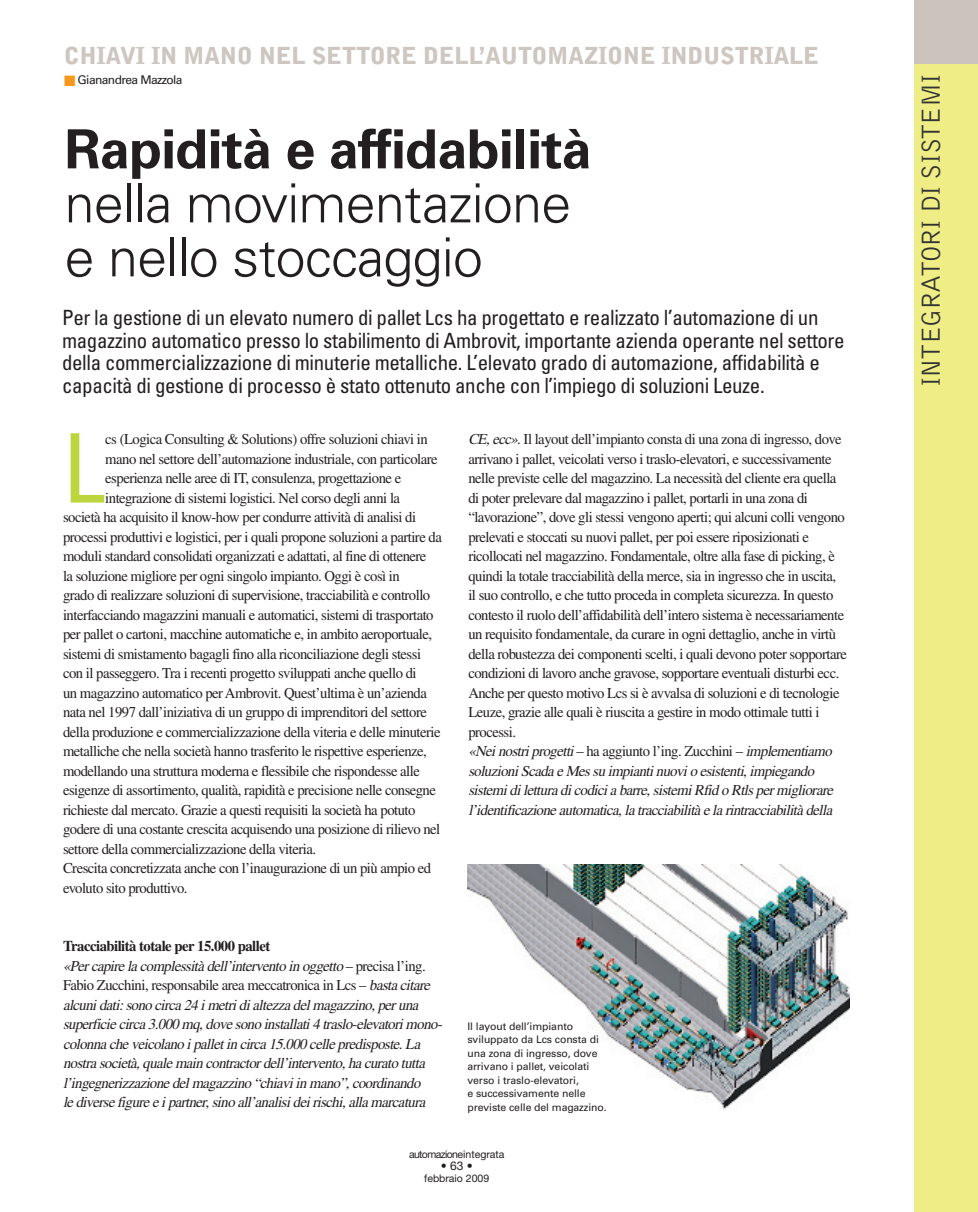
<style>
.page{position:relative;width:978px;height:1212px;background:#fff}
.page>*{position:absolute;margin:0;border:0;box-sizing:border-box;transform-origin:0 0}
.t1{font:condensed 96px "Univers LT Std";color:#bed63e}
.t2{font:300 54px/54px "Univers LT Std";letter-spacing:-.015em;color:#231f20}
.t3{font:700 54px "Univers LT Std";letter-spacing:-.015em;color:#231f20}
.t4{font:300 27px "Bell Gothic Std";letter-spacing:-.03em;color:#333}
.t5{font:900 23.25px "Bell Gothic Std";letter-spacing:-.015em;color:#cec6c0}
.t6{font:condensed 21px/22.5px "Univers LT Std";letter-spacing:-.02em;color:#231f20}
.t7{font:15px/19.5px "Times LT Std";letter-spacing:-.035em;color:#231f20}
.t8{font:italic 15px/19.5px "Times LT Std";letter-spacing:-.035em;color:#231f20}
.t9{font:12px "Univers LT Std";letter-spacing:-.05em;color:#231f20}
.t10{font:12px "Helvetica Neue LT Std";color:#231f20}
.t11{font:10.5px/13.5px "Univers LT Std";letter-spacing:-.01em;color:#231f20}
.t12{font:10.5px "Helvetica Neue LT Std";letter-spacing:-.06em;color:#231f20}
.t13{font:10.5px "Helvetica Neue LT Std";color:#231f20}
.s1{color:#f7981d}
.s2{font-weight:700;font-style:normal}
.s3{font-style:normal}
.s4{font-style:italic}
</style>
<div class="page">
<div style="left:914px;top:61px;width:64px;height:1151px;background:#efee86"></div>
<div style="left:914px;top:0;width:64px;height:64px;background:#cbc3bc"></div>
<img style="left:467px;top:865px;width:382px;height:245px">
<h3 class="t5" style="left:64px;top:47px;width:757px">CHIAVI IN MANO NEL SETTORE DELL’AUTOMAZIONE INDUSTRIALE</h3>
<p class="t9" style="left:64px;top:76px;width:120px"><span class="s1">■</span> Gianandrea Mazzola</p>
<h2 class="t3" style="left:65px;top:129px;width:529px">Rapidità e affidabilità</h2>
<h2 class="t2" style="left:65px;top:181px;width:508px">nella movimentazione e nello stoccaggio</h2>
<p class="t6" style="left:62px;top:308px;width:784px">Per la gestione di un elevato numero di pallet Lcs ha progettato e realizzato l’automazione di un magazzino automatico presso lo stabilimento di Ambrovit, importante azienda operante nel settore della commercializzazione di minuterie metalliche. L’elevato grado di automazione, affidabilità e capacità di gestione di processo è stato ottenuto anche con l’impiego di soluzioni Leuze.</p>
<h1 class="t1" style="left:63px;top:433px;width:43px">L</h1>
<p class="t7" style="left:105px;top:431px;width:324px">cs (Logica Consulting &amp; Solutions) offre soluzioni chiavi in</p>
<p class="t7" style="left:105px;top:450px;width:334px">mano nel settore dell’automazione industriale, con particolare</p>
<p class="t7" style="left:105px;top:470px;width:297px">esperienza nelle aree di IT, consulenza, progettazione e</p>
<p class="t7" style="left:105px;top:489px;width:296px">integrazione di sistemi logistici. Nel corso degli anni la</p>
<p class="t7" style="left:63px;top:509px;width:355px">società ha acquisito il know-how per condurre attività di analisi di</p>
<p class="t7" style="left:63px;top:528px;width:380px">processi produttivi e logistici, per i quali propone soluzioni a partire da</p>
<p class="t7" style="left:63px;top:548px;width:365px">moduli standard consolidati organizzati e adattati, al fine di ottenere</p>
<p class="t7" style="left:63px;top:567px;width:338px">la soluzione migliore per ogni singolo impianto. Oggi è così in</p>
<p class="t7" style="left:63px;top:587px;width:369px">grado di realizzare soluzioni di supervisione, tracciabilità e controllo</p>
<p class="t7" style="left:63px;top:606px;width:372px">interfacciando magazzini manuali e automatici, sistemi di trasportato</p>
<p class="t7" style="left:63px;top:626px;width:371px">per pallet o cartoni, macchine automatiche e, in ambito aeroportuale,</p>
<p class="t7" style="left:63px;top:645px;width:360px">sistemi di smistamento bagagli fino alla riconciliazione degli stessi</p>
<p class="t7" style="left:63px;top:665px;width:355px">con il passeggero. Tra i recenti progetto sviluppati anche quello di</p>
<p class="t7" style="left:63px;top:684px;width:365px">un magazzino automatico per Ambrovit. Quest’ultima è un’azienda</p>
<p class="t7" style="left:63px;top:704px;width:365px">nata nel 1997 dall’iniziativa di un gruppo di imprenditori del settore</p>
<p class="t7" style="left:63px;top:723px;width:379px">della produzione e commercializzazione della viteria e delle minuterie</p>
<p class="t7" style="left:63px;top:743px;width:365px">metalliche che nella società hanno trasferito le rispettive esperienze,</p>
<p class="t7" style="left:63px;top:762px;width:358px">modellando una struttura moderna e flessibile che rispondesse alle</p>
<p class="t7" style="left:63px;top:782px;width:374px">esigenze di assortimento, qualità, rapidità e precisione nelle consegne</p>
<p class="t7" style="left:63px;top:801px;width:354px">richieste dal mercato. Grazie a questi requisiti la società ha potuto</p>
<p class="t7" style="left:63px;top:821px;width:379px">godere di una costante crescita acquisendo una posizione di rilievo nel</p>
<p class="t7" style="left:63px;top:840px;width:255px">settore della commercializzazione della viteria.</p>
<p class="t7" style="left:63px;top:860px;width:370px">Crescita concretizzata anche con l’inaugurazione di un più ampio ed</p>
<p class="t7" style="left:63px;top:879px;width:126px">evoluto sito produttivo.</p>
<p class="t8" style="left:63px;top:938px;width:383px"><span class="s2">Tracciabilità totale per 15.000 pallet<br></span>«Percapirelacomplessità dell’intervento in oggetto <span class="s3">– p r e c i s a l ’ i n g .<br>Fabio Zucchini, responsabile area meccatronica in Lcs –</span> bastacitare alcunidati:sono circa24 imetridialtezzadelmagazzino,peruna superficiecirca3.000 mq,dovesono installati4 traslo-elevatorimono&shy;colonnacheveicolano ip alletin circa15.000 cellepredisposte.La nostrasocietà,qualemain contractordell’intervento,hacurato tutta l’ingegnerizzazionedelmagazzino “chiaviin mano”,coordinando lediversefigureeip artner,sino all’analisideirischi,allamarcatura</p>
<p class="t7" style="left:468px;top:431px;width:380px"><span class="s4">CE,ecc»</span>. Il layout dell’impianto consta di una zona di ingresso, dove arrivano i pallet, veicolati verso i traslo-elevatori, e successivamente nelle previste celle del magazzino. La necessità del cliente era quella di poter prelevare dal magazzino i pallet, portarli in una zona di “lavorazione”, dove gli stessi vengono aperti; qui alcuni colli vengono prelevati e stoccati su nuovi pallet, per poi essere riposizionati e ricollocati nel magazzino. Fondamentale, oltre alla fase di picking, è quindi la totale tracciabilità della merce, sia in ingresso che in uscita, il suo controllo, e che tutto proceda in completa sicurezza. In questo contesto il ruolo dell’affidabilità dell’intero sistema è necessariamente un requisito fondamentale, da curare in ogni dettaglio, anche in virtù della robustezza dei componenti scelti, i quali devono poter sopportare condizioni di lavoro anche gravose, sopportare eventuali disturbi ecc.<br>Anche per questo motivo Lcs si è avvalsa di soluzioni e di tecnologie Leuze, grazie alle quali è riuscita a gestire in modo ottimale tutti i processi.<br><span class="s4">«Neinostriprogetti</span>– h a a g g i u n t o l ’ i n g . Z u c c h i n i – <span class="s4">implementiamo soluzioniScadaeMessu impiantinuovio esistenti,impiegando sistemidiletturadicodiciabarre,sistemiRfid o Rtlsp ermigliorare l’identificazioneautomatica,latracciabilità elarintracciabilità della</span></p>
<p class="t11" style="left:467px;top:1020px;width:141px">Il layout dell’impianto sviluppato da Lcs consta di una zona di ingresso, dove arrivano i pallet, veicolati verso i traslo-elevatori,<br>e successivamente nelle previste celle del magazzino.</p>
<p class="t12" style="left:409px;top:1150px;width:97px">automazioneintegrata</p>
<p class="t10" style="left:441px;top:1161px;width:34px">• 63 •</p>
<p class="t13" style="left:424px;top:1174px;width:66px">febbraio 2009</p>
<h3 class="t4" style="left:921px;top:387px;width:315px;rotate:-90deg">INTEGRATORI DI SISTEMI</h3>
</div>
